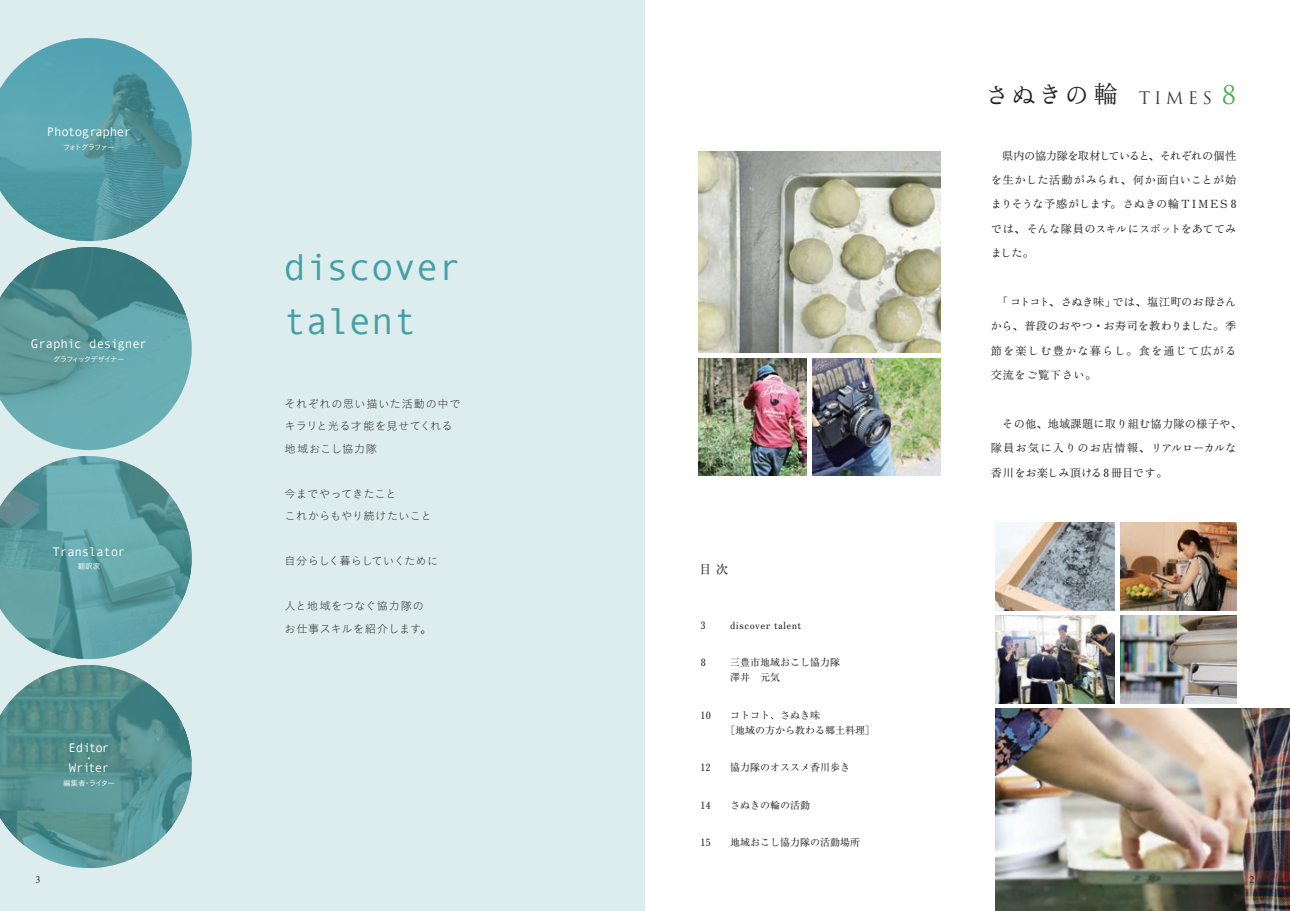
<style>
.page{position:relative;width:1290px;height:911px;background:#fff}
.page>*{position:absolute;margin:0;border:0;box-sizing:border-box;transform-origin:0 0}
.t1{font:37.5px/53.8px "Andale Mono";color:#45a0a6}
.t2{font:25px "Trajan Pro";color:#46ac48}
.t3{font:24px "Zen Old Mincho";letter-spacing:.11em;color:#231f20}
.t4{font:16.88px "Trajan Pro";letter-spacing:.26em;color:#3e3e3f}
.t5{font:12.5px "Andale Mono";letter-spacing:-.02em;color:#fff}
.t6{font:12.5px "Ryumin Pro";color:#231f20}
.t7{font:12.5px "Ryumin Pro";color:#fff}
.t8{font:11.25px/24.4px "Zen Old Mincho";letter-spacing:.015em;color:#231f20;text-align:justify}
.t9{font:11.25px/22.5px "Koburina Go Std W1";letter-spacing:.025em;color:#231f20}
.t10{font:11.25px/24.4px "Zen Old Mincho";letter-spacing:.05em;color:#231f20}
.t11{font:11.25px/22.5px "Koburina Go Std W1";letter-spacing:.005em;color:#231f20}
.t12{font:11.25px "Koburina Go Std W1";letter-spacing:-.04em;color:#231f20}
.t13{font:11.25px "Zen Old Mincho";letter-spacing:-.005em;color:#231f20}
.t14{font:10px/15px "Ryumin Pro";color:#231f20}
.t15{font:10px "Zen Old Mincho";letter-spacing:.05em;color:#231f20}
.t16{font:10px "Times";color:#231f20}
.t17{font:7.5px "Koburina Go Std W3";letter-spacing:-.145em;color:#fff}
.t18{font:7.5px "Koburina Go Std W3";letter-spacing:-.16em;color:#fff}
.t19{font:7.5px "Koburina Go Std W3";letter-spacing:-.06em;color:#fff}
.t20{font:7.5px "Koburina Go Std W3";letter-spacing:-.125em;color:#fff}
</style>
<div class="page">
<div style="left:0;top:0;width:645px;height:911px;background:#ddecec"></div>
<svg style="left:0;top:38px;width:192px;height:203px"></svg>
<svg style="left:0;top:247px;width:192px;height:203px"></svg>
<svg style="left:0;top:456px;width:192px;height:203px"></svg>
<svg style="left:0;top:665px;width:192px;height:203px"></svg>
<img style="left:698px;top:151px;width:243px;height:201px">
<img style="left:698px;top:358px;width:109px;height:117px">
<img style="left:812px;top:358px;width:129px;height:117px">
<img style="left:995px;top:522px;width:120px;height:88px">
<img style="left:995px;top:615px;width:120px;height:88px">
<img style="left:1120px;top:522px;width:116px;height:88px">
<img style="left:1120px;top:615px;width:116px;height:88px">
<img style="left:995px;top:708px;width:295px;height:203px">
<p class="t5" style="left:47px;top:124px;width:86px">Photographer</p>
<p class="t18" style="left:63px;top:141px;width:53px">フォトグラファー</p>
<p class="t5" style="left:31px;top:336px;width:52px">Graphic</p>
<p class="t5" style="left:89px;top:336px;width:59px">designer</p>
<p class="t17" style="left:53px;top:353px;width:73px">グラフィックデザイナー</p>
<p class="t5" style="left:52px;top:543px;width:75px">Translator</p>
<p class="t20" style="left:78px;top:560px;width:24px">翻訳家</p>
<p class="t5" style="left:68px;top:739px;width:43px">Editor</p>
<p class="t7" style="left:83px;top:748px;width:14px">・</p>
<p class="t5" style="left:69px;top:759px;width:42px">Writer</p>
<p class="t19" style="left:63px;top:777px;width:53px">編集者ライター</p>
<p class="t20" style="left:84px;top:777px;width:9px">・</p>
<p class="t16" style="left:35px;top:870px;width:6px">3</p>
<h1 class="t1" style="left:283px;top:239px;width:179px">discover talent</h1>
<p class="t9" style="left:285px;top:392px;width:178px">それぞれの思い描いた活動の中でキラリと光る才能を見せてくれる地域おこし協力隊</p>
<p class="t11" style="left:285px;top:482px;width:149px">今までやってきたこと<br>これからもやり続けたいこと</p>
<p class="t12" style="left:285px;top:552px;width:155px">自分らしく暮らしていくために</p>
<p class="t9" style="left:285px;top:594px;width:149px">人と地域をつなぐ協力隊のお仕事スキルを紹介します。</p>
<p class="t6" style="left:699px;top:559px;width:31px">目次</p>
<p class="t15" style="left:701px;top:620px;width:6px">3</p>
<p class="t15" style="left:701px;top:657px;width:7px">8</p>
<p class="t15" style="left:701px;top:710px;width:12px">10</p>
<p class="t15" style="left:701px;top:762px;width:11px">12</p>
<p class="t15" style="left:701px;top:800px;width:11px">14</p>
<p class="t15" style="left:701px;top:837px;width:11px">15</p>
<p class="t15" style="left:730px;top:620px;width:72px">discover talent</p>
<p class="t14" style="left:730px;top:654px;width:111px">三豊市地域おこし協力隊澤井　元気</p>
<p class="t14" style="left:725px;top:706px;width:151px;text-indent:5px">コトコト、さぬき味<br>［地域の方から教わる郷土料理[</p>
<p class="t14" style="left:730px;top:759px;width:121px">協力隊のオススメ香川歩き</p>
<p class="t14" style="left:730px;top:796px;width:81px">さぬきの輪の活動</p>
<p class="t14" style="left:730px;top:834px;width:131px">地域おこし協力隊の活動場所</p>
<h3 class="t3" style="left:985px;top:83px;width:134px">さぬきの輪</h3>
<h3 class="t4" style="left:1138px;top:87px;width:75px">TIMES</h3>
<h2 class="t2" style="left:1222px;top:79px;width:16px">8</h2>
<p class="t8" style="left:991px;top:143px;width:247px">　県内の協力隊を取材していると、それぞれの個性を生かした活動がみられ、何か面白いことが始まりそうな予感がします。さぬきの輪T I M E 8Sでは、そんな隊員のスキルにスポットをあててみました。</p>
<p class="t13" style="left:1112px;top:296px;width:125px">では、塩江町のお母さん</p>
<p class="t10" style="left:991px;top:289px;width:247px">　「コトコト、さぬき味」<br>から、普段のおやつ・お寿司を教わりました。季節を楽しむ豊かな暮らし。食を通じて広がる交流をご覧下さい。</p>
<p class="t8" style="left:991px;top:411px;width:253px;text-align:left">　その他、地域課題に取り組む協力隊の様子や、隊員お気に入りのお店情報、リアルローカルな香川をお楽しみ頂ける8 冊目です。</p>
<p class="t16" style="left:1249px;top:870px;width:6px">2</p>
</div>
